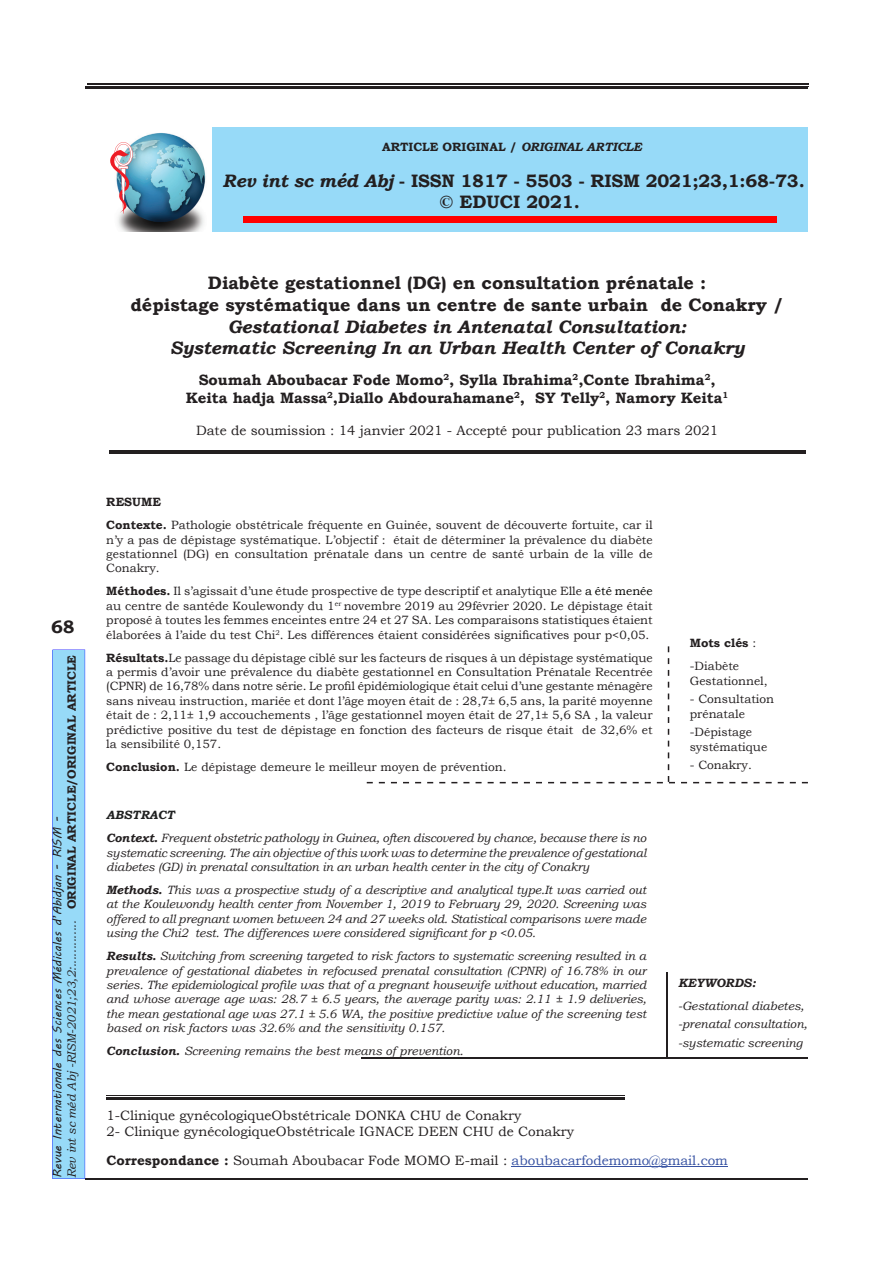
<style>
.page{position:relative;width:893px;height:1263px;background:#fff}
.page>*{position:absolute;margin:0;border:0;box-sizing:border-box;transform-origin:0 0}
.t1{font:700 18px/21.6px "Bookman Old Style";color:#231f20;text-align:center}
.t2{font:italic 700 18px/21.6px "Bookman Old Style";color:#231f20;text-align:center}
.t3{font:700 15px/18px "Bookman Old Style";color:#231f20;text-align:center}
.t4{font:13.5px/16.2px "Bookman Old Style";color:#231f20}
.t5{font:12px/14.4px "Bookman Old Style";color:#231f20}
.t6{font:italic 12px/14.4px "Bookman Old Style";letter-spacing:-.01em;color:#231f20}
.t7{font:12px "MV Boli";letter-spacing:-.01em;color:#231f20}
.t8{font:700 12px "Bookman Old Style";color:#231f20}
.t9{font:italic 700 12px "Bookman Old Style";color:#231f20}
.s1{font-weight:700;font-style:normal}
.s2{font-style:italic}
.s3{font-weight:700}
.s4{color:#040503}
.s5{font-weight:700;color:#1f2020}
.s6{color:#3853a3}
</style>
<div class="page">
<hr style="left:87px;top:83px;width:722px;height:1px;background:#231f20">
<hr style="left:87px;top:84px;width:722px;height:1px;background:#231f20">
<hr style="left:87px;top:86px;width:722px;height:1px;background:#231f20">
<hr style="left:85px;top:86px;width:723px;height:1px;background:#231f20">
<hr style="left:85px;top:87px;width:723px;height:1px;background:#231f20">
<hr style="left:85px;top:88px;width:723px;height:1px;background:#231f20">
<hr style="left:85px;top:1178px;width:723px;height:1px;background:#231f20">
<div style="left:53px;top:649px;width:32px;height:530px;background:#97daf8"></div>
<svg style="left:668px;top:682px;width:1px;height:17px"></svg>
<svg style="left:657px;top:776px;width:18px;height:7px"></svg>
<hr style="left:106px;top:1095px;width:519px;height:1px;background:#231f20">
<hr style="left:106px;top:1097px;width:519px;height:3px;background:#231f20">
<hr style="left:512px;top:1166px;width:216px;height:1px;background:#3853a3">
<hr style="left:361px;top:1057px;width:447px;height:2px;background:#231f20">
<hr style="left:666px;top:972px;width:2px;height:86px;background:#231f20">
<hr style="left:109px;top:450px;width:696px;height:3px;background:#231f20">
<img style="left:118px;top:133px;width:88px;height:99px">
<svg style="left:110px;top:142px;width:23px;height:72px"></svg>
<div style="left:212px;top:128px;width:596px;height:104px;background:#97daf8"></div>
<div style="left:243px;top:217px;width:534px;height:6px;background:#f00"></div>
<h1 class="t1" style="left:51px;top:616px;width:25px">68</h1>
<p class="t6" style="left:64px;top:1178px;width:525px;rotate:-90deg">Rev int sc méd Abj -RISM-2021;23,2:............. <span class="s1">ORIGINAL ARTICLE/ORIGINAL ARTICLE</span></p>
<p class="t7" style="left:49px;top:1178px;width:363px;rotate:-90deg">Revue Internationale des Sciences Médicales d’Abidjan - RISM -</p>
<p class="t8" style="left:382px;top:138px;width:261px">ARTICLE ORIGINAL / <span class="s2">ORIGINAL ARTICLE</span></p>
<h1 class="t1" style="left:223px;top:169px;width:584px"><span class="s2">Rev int sc méd Abj</span> - ISSN 1817 - 5503 - RISM 2021;23,1:68-73. © EDUCI 2021.</h1>
<h1 class="t1" style="left:130px;top:272px;width:655px">Diabète gestationnel (DG) en consultation prénatale :<br>dépistage systématique dans un centre de sante urbain de Conakry /</h1>
<h1 class="t2" style="left:170px;top:315px;width:576px">Gestational Diabetes in Antenatal Consultation:<br>Systematic Screening In an Urban Health Center of Conakry</h1>
<p class="t3" style="left:186px;top:371px;width:544px">Soumah Aboubacar Fode Momo<sup>2</sup>, Sylla Ibrahima<sup>2</sup>,Conte Ibrahima<sup>2</sup>,<br>Keita hadja Massa<sup>2</sup>,Diallo Abdourahamane<sup>2</sup>, SY Telly<sup>2</sup>, Namory Keita<sup>1</sup></p>
<p class="t4" style="left:196px;top:423px;width:524px">Date de soumission : 14 janvier 2021 - Accepté pour publication 23 mars 2021</p>
<p class="t5" style="left:106px;top:491px;width:548px;line-height:23px"><span class="s3">RESUME<br>Contexte.</span> Pathologie obstétricale fréquente en Guinée, souvent de découverte fortuite, car il</p>
<p class="t5" style="left:106px;top:532px;width:548px;text-align:justify">n’y a pas de dépistage systématique. L’objectif : était de déterminer la prévalence du diabète gestationnel (DG) en consultation prénatale dans un centre de santé urbain de la ville de Conakry.</p>
<p class="t5" style="left:106px;top:584px;width:548px;text-align:justify"><span class="s3">Méthodes.</span> Il s’agissait d’une étude prospective de type descriptif et analytique Elle <span class="s4">a été menée </span>au centre de santéde Koulewondy du 1<sup>er</sup> novembre 2019 au 29février 2020. Le dépistage était proposé à toutes les femmes enceintes entre 24 et 27 SA. Les comparaisons statistiques étaient élaborées à l’aide du test Chi<sup>2</sup>. Les différences étaient considérées significatives pour p&lt;0,05.</p>
<p class="t5" style="left:106px;top:650px;width:548px;text-align:justify"><span class="s3">Résultats.</span>Le passage du dépistage ciblé sur les facteurs de risques à un dépistage systématique a permis d’avoir une prévalence du diabète gestationnel en Consultation Prénatale Recentrée (CPNR) de 16,78% dans notre série. Le profil épidémiologique était celui d’une gestante ménagère sans niveau instruction, mariée et dont l’âge moyen était de : 28,7± 6,5 ans, la parité moyenne était de : 2,11± 1,9 accouchements , l’âge gestationnel moyen était de 27,1± 5,6 SA , la valeur prédictive positive du test de dépistage en fonction des facteurs de risque était de 32,6% et la sensibilité 0,157.</p>
<p class="t5" style="left:106px;top:760px;width:402px"><span class="s3">Conclusion.</span> Le dépistage demeure le meilleur moyen de prévention.</p>
<p class="t6" style="left:106px;top:803px;width:541px;line-height:23px"><span class="s5">ABSTRACT<br></span><span class="s3">Context.</span> Frequent obstetric pathology in Guinea, often discovered by chance, because there is no</p>
<p class="t6" style="left:106px;top:845px;width:542px">systematic screening. The ain objective of this work was to determine the prevalence of gestational diabetes (GD) in prenatal consultation in an urban health center in the city of Conakry</p>
<p class="t6" style="left:106px;top:882px;width:541px;text-align:justify"><span class="s3">Methods.</span> This was a prospective study of a descriptive and analytical type.It was carried out at the Koulewondy health center from November 1, 2019 to February 29, 2020. Screening was offered to all pregnant women between 24 and 27 weeks old. Statistical comparisons were made using the Chi2 test. The differences were considered significant for p &lt;0.05.</p>
<p class="t6" style="left:106px;top:949px;width:542px;text-align:justify"><span class="s3">Results.</span> Switching from screening targeted to risk factors to systematic screening resulted in a prevalence of gestational diabetes in refocused prenatal consultation (CPNR) of 16.78% in our series. The epidemiological profile was that of a pregnant housewife without education, married and whose average age was: 28.7 ± 6.5 years, the average parity was: 2.11 ± 1.9 deliveries, the mean gestational age was 27.1 ± 5.6 WA, the positive predictive value of the screening test based on risk factors was 32.6% and the sensitivity 0.157.</p>
<p class="t6" style="left:106px;top:1044px;width:359px"><span class="s3">Conclusion.</span> Screening remains the best means of prevention.</p>
<p class="t5" style="left:690px;top:632px;width:68px;line-height:23px"><span class="s3">Mots clés</span> : -Diabète</p>
<p class="t5" style="left:690px;top:673px;width:79px">Gestationnel,</p>
<p class="t5" style="left:690px;top:692px;width:86px">- Consultation prénatale</p>
<p class="t5" style="left:690px;top:725px;width:79px">-Dépistage systématique</p>
<p class="t5" style="left:690px;top:758px;width:64px">- Conakry.</p>
<p class="t9" style="left:678px;top:974px;width:79px">KEYWORDS:</p>
<p class="t6" style="left:678px;top:996px;width:131px;line-height:18.6px">-Gestational diabetes, -prenatal consultation, -systematic screening</p>
<p class="t4" style="left:106px;top:1107px;width:469px">1-Clinique gynécologiqueObstétricale DONKA CHU de Conakry<br>2- Clinique gynécologiqueObstétricale IGNACE DEEN CHU de Conakry</p>
<p class="t4" style="left:106px;top:1152px;width:623px"><span class="s3">Correspondance :</span> Soumah Aboubacar Fode MOMO E-mail : <span class="s6">aboubacarfodemomo@gmail.com</span></p>
</div>
